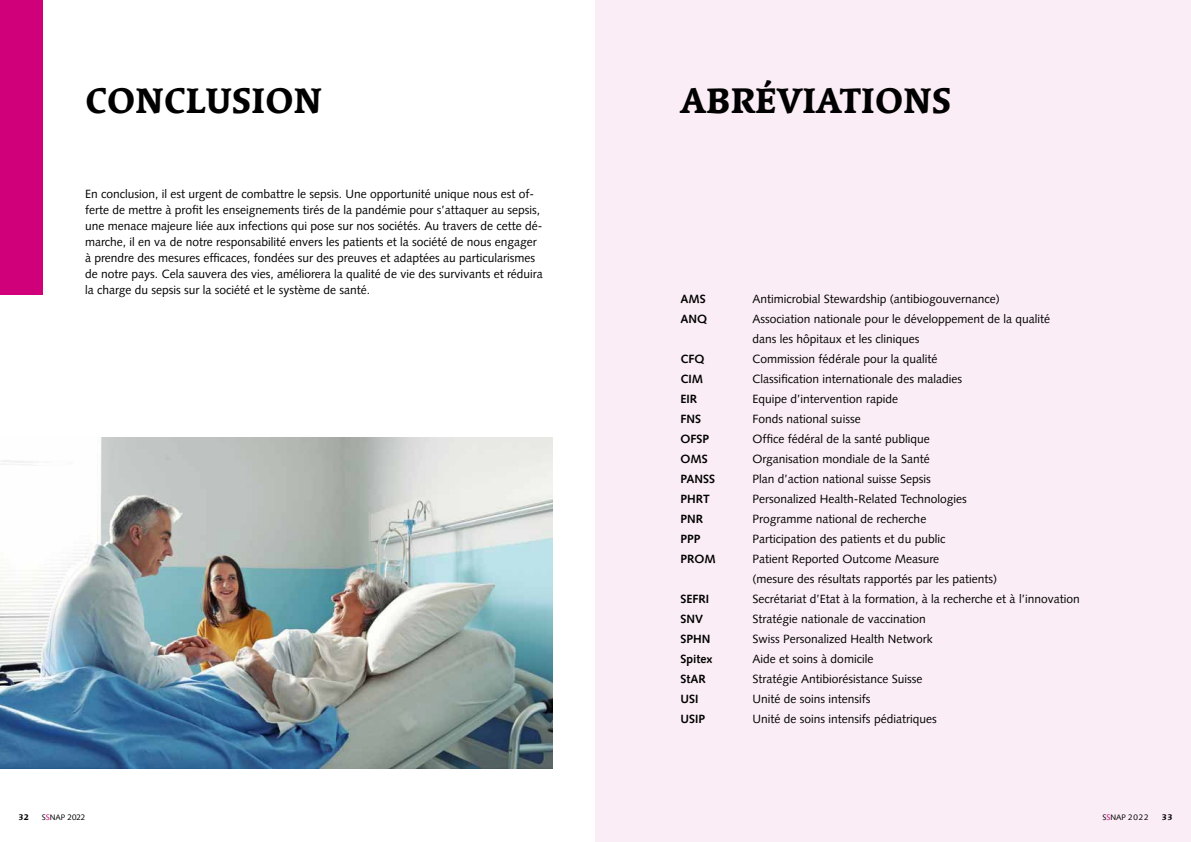
<style>
.page{position:relative;width:1191px;height:842px;background:#fff}
.page>*{position:absolute;margin:0;border:0;box-sizing:border-box;transform-origin:0 0}
.t1{font:800 35px "Linotype Syntax Serif Com";color:#000}
.t2{font:12px/16px "Syntax LT Pro";color:#000}
.t3{font:700 12px "Syntax LT Pro";color:#000}
.t4{font:8px "Syntax LT Pro";color:#000}
.t5{font:800 8px "Linotype Syntax Serif Com";color:#000}
.s1{color:#cf0079}
</style>
<div class="page">
<div style="left:0;top:0;width:43px;height:294px;background:#cf0079"></div>
<div style="left:595px;top:0;width:596px;height:842px;background:#faedf5"></div>
<img style="left:0;top:437px;width:553px;height:331px">
<h1 class="t1" style="left:85px;top:77px;width:239px">CONCLUSION</h1>
<p class="t2" style="left:85px;top:186px;width:459px">En conclusion, il est urgent de combattre le sepsis. Une opportunité unique nous est of&shy;ferte de mettre à profit les enseignements tirés de la pandémie pour s’attaquer au sepsis, une menace majeure liée aux infections qui pose sur nos sociétés. Au travers de cette dé&shy;marche, il en va de notre responsabilité envers les patients et la société de nous engager à prendre des mesures efficaces, fondées sur des preuves et adaptées au particularismes de notre pays. Cela sauvera des vies, améliorera la qualité de vie des survivants et réduira la charge du sepsis sur la société et le système de santé.</p>
<p class="t5" style="left:18px;top:811px;width:12px">32</p>
<p class="t4" style="left:42px;top:812px;width:45px">S<span class="s1">S</span>NAP 2022</p>
<h1 class="t1" style="left:680px;top:77px;width:272px">ABRÉVIATIONS</h1>
<p class="t3" style="left:680px;top:292px;width:27px">AMS</p>
<p class="t2" style="left:752px;top:291px;width:249px">Antimicrobial Stewardship (antibiogouvernance)</p>
<p class="t3" style="left:680px;top:312px;width:28px">ANQ</p>
<p class="t2" style="left:752px;top:309px;width:299px;line-height:20px">Association nationale pour le développement de la qualité dans les hôpitaux et les cliniques</p>
<p class="t3" style="left:680px;top:352px;width:25px">CFQ</p>
<p class="t2" style="left:752px;top:351px;width:186px">Commission fédérale pour la qualité</p>
<p class="t3" style="left:680px;top:372px;width:24px">CIM</p>
<p class="t2" style="left:752px;top:371px;width:211px">Classification internationale des maladies</p>
<p class="t3" style="left:680px;top:392px;width:18px">EIR</p>
<p class="t2" style="left:752px;top:391px;width:147px">Equipe d’intervention rapide</p>
<p class="t3" style="left:680px;top:412px;width:22px">FNS</p>
<p class="t2" style="left:752px;top:411px;width:110px">Fonds national suisse</p>
<p class="t3" style="left:680px;top:432px;width:30px">OFSP</p>
<p class="t2" style="left:752px;top:431px;width:179px">Office fédéral de la santé publique</p>
<p class="t3" style="left:680px;top:452px;width:29px">OMS</p>
<p class="t2" style="left:752px;top:451px;width:179px">Organisation mondiale de la Santé</p>
<p class="t3" style="left:680px;top:472px;width:36px">PANSS</p>
<p class="t2" style="left:752px;top:471px;width:180px">Plan d’action national suisse Sepsis</p>
<p class="t3" style="left:680px;top:492px;width:31px">PHRT</p>
<p class="t2" style="left:752px;top:491px;width:216px">Personalized Health-Related Technologies</p>
<p class="t3" style="left:680px;top:512px;width:24px">PNR</p>
<p class="t2" style="left:752px;top:511px;width:175px">Programme national de recherche</p>
<p class="t3" style="left:680px;top:532px;width:22px">PPP</p>
<p class="t2" style="left:752px;top:531px;width:194px">Participation des patients et du public</p>
<p class="t3" style="left:680px;top:552px;width:37px">PROM</p>
<p class="t2" style="left:752px;top:549px;width:246px;line-height:20px">Patient Reported Outcome Measure<br>(mesure des résultats rapportés par les patients)</p>
<p class="t3" style="left:680px;top:592px;width:30px">SEFRI</p>
<p class="t2" style="left:752px;top:591px;width:328px">Secrétariat d’Etat à la formation, à la recherche et à l’innovation</p>
<p class="t3" style="left:680px;top:612px;width:24px">SNV</p>
<p class="t2" style="left:752px;top:611px;width:175px">Stratégie nationale de vaccination</p>
<p class="t3" style="left:680px;top:632px;width:31px">SPHN</p>
<p class="t2" style="left:752px;top:631px;width:182px">Swiss Personalized Health Network</p>
<p class="t3" style="left:680px;top:652px;width:34px">Spitex</p>
<p class="t2" style="left:752px;top:651px;width:122px">Aide et soins à domicile</p>
<p class="t3" style="left:680px;top:672px;width:27px">StAR</p>
<p class="t2" style="left:752px;top:671px;width:171px">Stratégie Antibiorésistance Suisse</p>
<p class="t3" style="left:680px;top:692px;width:19px">USI</p>
<p class="t2" style="left:752px;top:691px;width:120px">Unité de soins intensifs</p>
<p class="t3" style="left:680px;top:712px;width:26px">USIP</p>
<p class="t2" style="left:752px;top:711px;width:186px">Unité de soins intensifs pédiatriques</p>
<p class="t4" style="left:1102px;top:812px;width:47px">S<span class="s1">S</span>NAP 2022</p>
<p class="t5" style="left:1161px;top:811px;width:12px">33</p>
</div>
